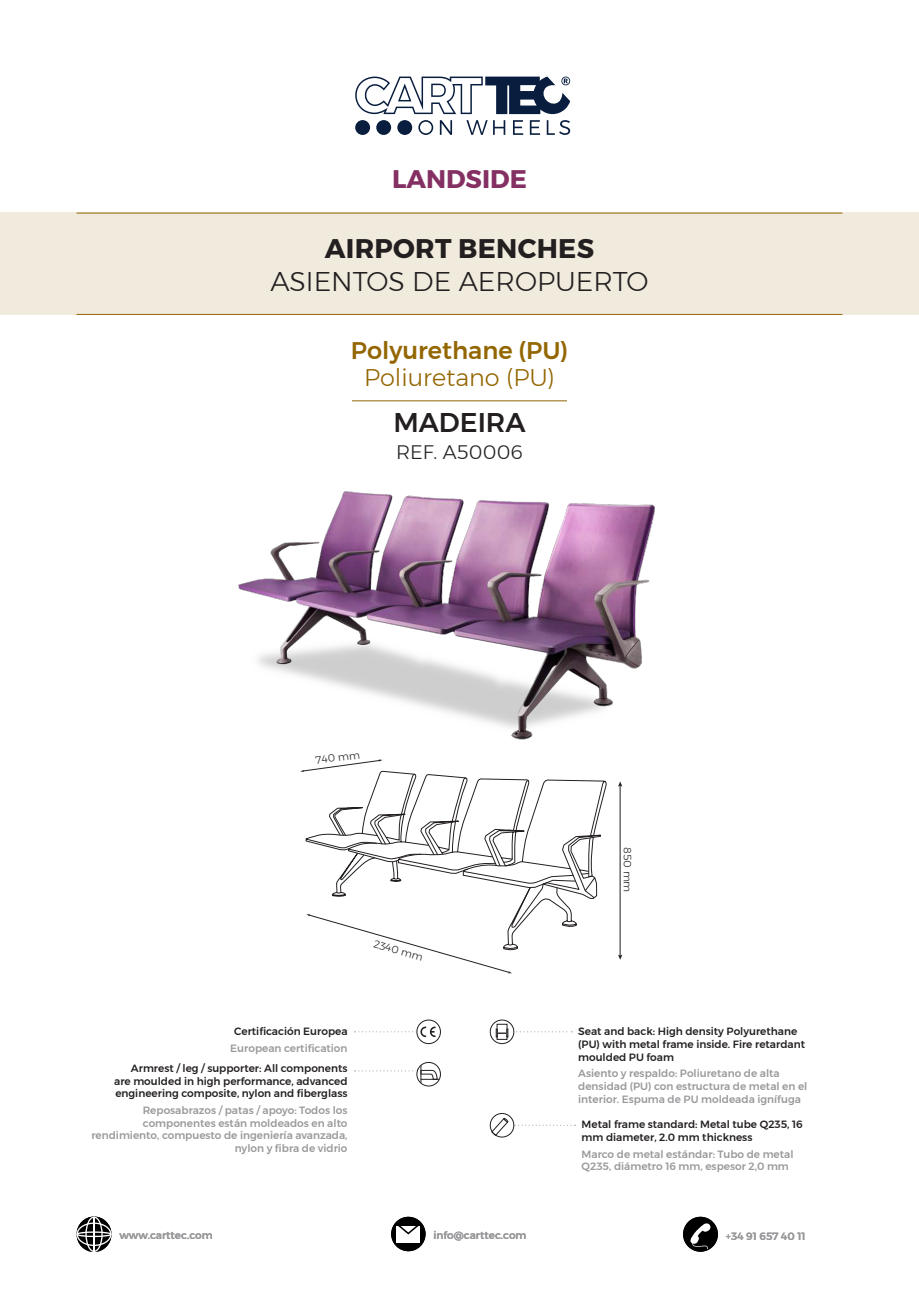
<style>
.page{position:relative;width:919px;height:1289px;background:#fff}
.page>*{position:absolute;margin:0;border:0;box-sizing:border-box;transform-origin:0 0}
.t1{font:300 27px "Montserrat";color:#231f20}
.t2{font:700 27px "Montserrat";letter-spacing:.01em;color:#231f20}
.t3{font:500 27px "Montserrat";color:#231f20}
.t4{font:700 25.5px "Montserrat";color:#853063}
.t5{font:500 24px "Montserrat";color:#936601}
.t6{font:300 24px "Montserrat";color:#936601}
.t7{font:300 19.5px "Montserrat";color:#231f20}
.Títulos_grandes_ENG{font:500 10.5px/12.6px "Montserrat";color:#99989b}
.t8{font:500 10.5px/12.6px "Montserrat";color:#231f20}
.t9{font:300 10.5px "Montserrat";color:#231f20}
</style>
<div class="page">
<svg style="left:355px;top:77px;width:215px;height:58px"></svg>
<hr style="left:352px;top:400px;width:215px;height:1px;background:#936601">
<div style="left:0;top:213px;width:918px;height:102px;background:#f1ebde"></div>
<svg style="left:417px;top:1020px;width:23px;height:23px"></svg>
<div style="left:416px;top:1019px;width:25px;height:25px;border:1px solid #231f20;border-radius:50%"></div>
<svg style="left:354px;top:1026px;width:81px;height:11px"></svg>
<svg style="left:490px;top:1020px;width:24px;height:23px"></svg>
<div style="left:490px;top:1019px;width:24px;height:25px;border:1px solid #231f20;border-radius:50%"></div>
<svg style="left:490px;top:1113px;width:24px;height:23px"></svg>
<div style="left:490px;top:1112px;width:24px;height:25px;border:1px solid #231f20;border-radius:50%"></div>
<svg style="left:417px;top:1062px;width:23px;height:23px"></svg>
<div style="left:416px;top:1061px;width:25px;height:25px;border:1px solid #231f20;border-radius:50%"></div>
<svg style="left:354px;top:1065px;width:85px;height:17px"></svg>
<svg style="left:497px;top:1033px;width:10px;height:6px"></svg>
<div style="left:497px;top:1024px;width:10px;height:9px;background:#fff;border:1px solid #231f20"></div>
<svg style="left:506px;top:1028px;width:66px;height:9px"></svg>
<svg style="left:491px;top:1117px;width:84px;height:19px"></svg>
<img style="left:238px;top:491px;width:417px;height:249px">
<svg style="left:300px;top:759px;width:322px;height:214px"></svg>
<div style="left:391px;top:1216px;width:34px;height:35px;background:#000;border-radius:50%"></div>
<div style="left:396px;top:1225px;width:24px;height:17px;background:#fff"></div>
<svg style="left:396px;top:1225px;width:24px;height:9px"></svg>
<svg style="left:77px;top:1216px;width:34px;height:35px"></svg>
<div style="left:683px;top:1216px;width:34px;height:35px;background:#000;border-radius:50%"></div>
<svg style="left:690px;top:1223px;width:21px;height:26px"></svg>
<h2 class="t4" style="left:392px;top:163px;width:136px">LANDSIDE</h2>
<p class="t2" style="left:325px;top:232px;width:271px">AIRPORT BENCHES</p>
<p class="t1" style="left:270px;top:261px;width:379px">ASIENTOS DE AEROPUERTO</p>
<p class="t5" style="left:351px;top:331px;width:219px">Polyurethane (PU)</p>
<p class="t6" style="left:364px;top:359px;width:192px">Poliuretano (PU)</p>
<p class="t3" style="left:393px;top:401px;width:134px">MADEIRA</p>
<p class="t7" style="left:396px;top:437px;width:128px">REF. A50006</p>
<p class="t9" style="left:314px;top:752px;width:46px;rotate:-8deg">740 mm</p>
<p class="t9" style="left:376px;top:936px;width:52px;rotate:16deg">2340 mm</p>
<p class="t8" style="left:234px;top:1024px;width:115px">Certificación Europea</p>
<p class="Títulos_grandes_ENG" style="left:230px;top:1041px;width:119px">European certification</p>
<p class="t8" style="left:114px;top:1062px;width:235px;text-align:justify;text-indent:17px">Armrest / leg / supporter: All components are moulded in high performance, advanced engineering composite, nylon and fiberglass</p>
<p class="Títulos_grandes_ENG" style="left:91px;top:1104px;width:258px;text-align:right">Reposabrazos / patas / apoyo: Todos los componentes están moldeados en alto rendimiento, compuesto de ingeniería avanzada, nylon y fibra de vidrio</p>
<p class="t9" style="left:635px;top:847px;width:47px;rotate:90deg">850 mm</p>
<p class="t8" style="left:578px;top:1025px;width:228px">Seat and back: High density Polyurethane (PU) with metal frame inside. Fire retardant moulded PU foam</p>
<p class="Títulos_grandes_ENG" style="left:578px;top:1067px;width:231px">Asiento y respaldo: Poliuretano de alta densidad (PU) con estructura de metal en el interior. Espuma de PU moldeada ignífuga</p>
<p class="t8" style="left:581px;top:1118px;width:223px">Metal frame standard: Metal tube Q235, 16 mm diameter, 2.0 mm thickness</p>
<p class="Títulos_grandes_ENG" style="left:581px;top:1147px;width:213px">Marco de metal estándar: Tubo de metal<br>Q235, diámetro 16 mm, espesor 2,0 mm</p>
<p class="Títulos_grandes_ENG" style="left:119px;top:1229px;width:95px">www.carttec.com</p>
<p class="Títulos_grandes_ENG" style="left:433px;top:1229px;width:94px">info@carttec.com</p>
<p class="Títulos_grandes_ENG" style="left:725px;top:1229px;width:81px">+34 91 657 40 11</p>
</div>
